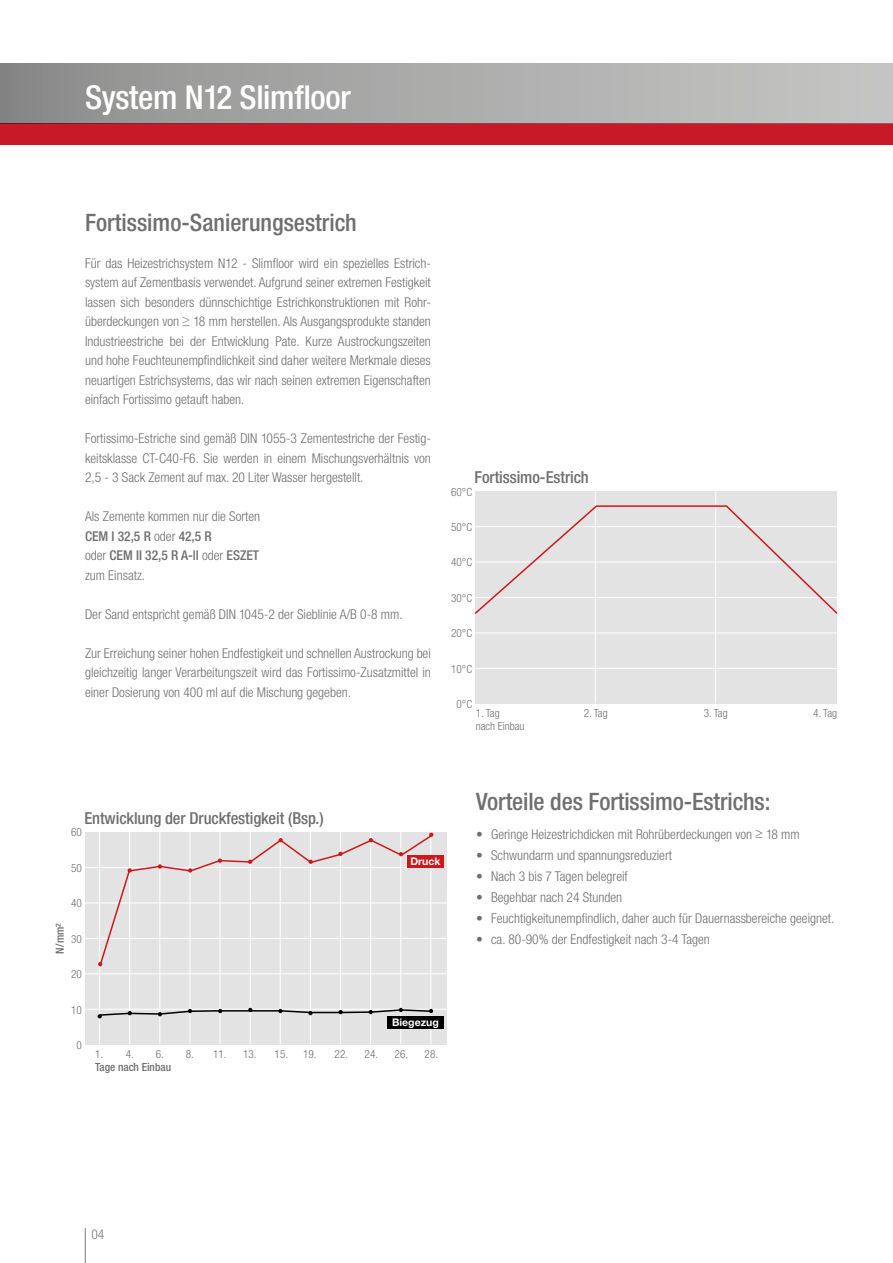
<style>
.page{position:relative;width:893px;height:1263px;background:#fff}
.page>*{position:absolute;margin:0;border:0;box-sizing:border-box;transform-origin:0 0}
.t1{font:500 condensed 33px "Helvetica Neue";letter-spacing:-.01em;color:#fff}
.t2{font:500 condensed 24px "Helvetica Neue";letter-spacing:-.005em;color:#706f6f}
.t3{font:500 condensed 16.5px "Helvetica Neue";letter-spacing:-.005em;color:#706f6f}
.t4{font:300 condensed 13.5px/19.5px "Helvetica Neue";color:#706f6f;text-align:justify}
.t5{font:300 condensed 13.5px "Helvetica Neue";color:#7c7b7b}
.t6{font:300 condensed 11.25px "Helvetica Neue";color:#706f6f}
.t7{font:500 condensed 11.25px "Helvetica Neue";color:#706f6f}
.t8{font:700 10.5px "Helvetica Neue";color:#fff}
.s1{font-family:"Times New Roman";font-weight:400;font-stretch:normal}
.s2{font-weight:500}
</style>
<div class="page">
<div style="left:85px;top:832px;width:361px;height:212px;background:#e3e3e3"></div>
<hr style="left:99px;top:832px;width:1px;height:212px;background:#fff">
<div style="left:0;top:123px;width:893px;height:22px;background:#c71927"></div>
<div style="left:0;top:64px;width:893px;height:59px;background:linear-gradient(to right,#8d8d8d,#c8c8c7)"></div>
<hr style="left:85px;top:1228px;width:1px;height:35px;background:#7c7b7b">
<div style="left:475px;top:491px;width:362px;height:212px;background:#e3e3e3"></div>
<hr style="left:595px;top:491px;width:1px;height:212px;background:#fff">
<hr style="left:475px;top:632px;width:404px;height:1px;background:#fff">
<hr style="left:475px;top:668px;width:404px;height:1px;background:#fff">
<hr style="left:715px;top:491px;width:1px;height:212px;background:#fff">
<svg style="left:474px;top:505px;width:364px;height:109px"></svg>
<hr style="left:84px;top:867px;width:374px;height:1px;background:#fff">
<hr style="left:129px;top:832px;width:1px;height:212px;background:#fff">
<hr style="left:83px;top:902px;width:375px;height:1px;background:#fff">
<hr style="left:84px;top:938px;width:374px;height:1px;background:#fff">
<hr style="left:82px;top:973px;width:376px;height:1px;background:#fff">
<hr style="left:83px;top:1009px;width:375px;height:1px;background:#fff">
<hr style="left:159px;top:832px;width:1px;height:212px;background:#fff">
<hr style="left:190px;top:832px;width:1px;height:212px;background:#fff">
<hr style="left:220px;top:832px;width:1px;height:212px;background:#fff">
<hr style="left:250px;top:832px;width:1px;height:212px;background:#fff">
<hr style="left:280px;top:832px;width:1px;height:212px;background:#fff">
<hr style="left:310px;top:832px;width:1px;height:212px;background:#fff">
<hr style="left:340px;top:832px;width:1px;height:212px;background:#fff">
<hr style="left:370px;top:832px;width:1px;height:212px;background:#fff">
<hr style="left:400px;top:832px;width:1px;height:212px;background:#fff">
<hr style="left:430px;top:832px;width:1px;height:212px;background:#fff">
<svg style="left:98px;top:833px;width:336px;height:135px"></svg>
<svg style="left:128px;top:868px;width:4px;height:5px"></svg>
<svg style="left:158px;top:864px;width:4px;height:4px"></svg>
<svg style="left:188px;top:868px;width:4px;height:5px"></svg>
<svg style="left:218px;top:858px;width:4px;height:5px"></svg>
<svg style="left:248px;top:860px;width:4px;height:4px"></svg>
<svg style="left:279px;top:838px;width:4px;height:4px"></svg>
<svg style="left:309px;top:860px;width:4px;height:4px"></svg>
<svg style="left:338px;top:852px;width:5px;height:4px"></svg>
<svg style="left:369px;top:838px;width:4px;height:4px"></svg>
<svg style="left:399px;top:852px;width:4px;height:4px"></svg>
<svg style="left:429px;top:832px;width:4px;height:5px"></svg>
<svg style="left:98px;top:1008px;width:336px;height:10px"></svg>
<div style="left:407px;top:855px;width:36px;height:13px;background:#cd171a"></div>
<div style="left:387px;top:1016px;width:56px;height:12px;background:#000"></div>
<h1 class="t1" style="left:85px;top:77px;width:267px">System N12 Slimfloor</h1>
<h2 class="t2" style="left:85px;top:209px;width:273px">Fortissimo-Sanierungsestrich</h2>
<p class="t4" style="left:85px;top:253px;width:347px">Für das Heizestrichsystem N12 - Slimfloor wird ein spezielles Estrich&shy;system auf Zementbasis verwendet. Aufgrund seiner extremen Festigkeit lassen sich besonders dünnschichtige Estrichkonstruktionen mit Rohr&shy;überdeckungen von <span class="s1">≥</span> 18 mm herstellen. Als Ausgangsprodukte standen Industrieestriche bei der Entwicklung Pate. Kurze Austrockungszeiten und hohe Feuchteunempfindlichkeit sind daher weitere Merkmale dieses neuartigen Estrichsystems, das wir nach seinen extremen Eigenschaften einfach Fortissimo getauft haben.</p>
<p class="t4" style="left:85px;top:429px;width:347px">Fortissimo-Estriche sind gemäß DIN 1055-3 Zementestriche der Festig&shy;keitsklasse CT-C40-F6. Sie werden in einem Mischungsverhältnis von 2,5 - 3 Sack Zement auf max. 20 Liter Wasser hergestellt.</p>
<p class="t4" style="left:85px;top:507px;width:177px;text-align:left">Als Zemente kommen nur die Sorten<br><span class="s2">CEM I 32,5 R</span> oder <span class="s2">42,5 R<br></span>oder <span class="s2">CEM II 32,5 R A-ll</span> oder <span class="s2">ESZET </span>zum Einsatz.</p>
<p class="t4" style="left:85px;top:604px;width:319px">Der Sand entspricht gemäß DIN 1045-2 der Sieblinie A/B 0-8 mm.</p>
<p class="t4" style="left:85px;top:643px;width:347px">Zur Erreichung seiner hohen Endfestigkeit und schnellen Austrockung bei gleichzeitig langer Verarbeitungszeit wird das Fortissimo-Zusatzmittel in einer Dosierung von 400 ml auf die Mischung gegeben.</p>
<p class="t3" style="left:474px;top:467px;width:116px">Fortissimo-Estrich</p>
<p class="t6" style="left:451px;top:485px;width:23px">60°C</p>
<p class="t6" style="left:451px;top:520px;width:23px">50°C</p>
<p class="t6" style="left:451px;top:556px;width:23px">40°C</p>
<p class="t6" style="left:451px;top:591px;width:23px">30°C</p>
<p class="t6" style="left:451px;top:627px;width:23px">20°C</p>
<p class="t6" style="left:451px;top:662px;width:23px">10°C</p>
<p class="t6" style="left:456px;top:698px;width:17px">0°C</p>
<p class="t6" style="left:476px;top:707px;width:25px">1. Tag</p>
<p class="t6" style="left:584px;top:707px;width:25px">2. Tag</p>
<p class="t6" style="left:704px;top:707px;width:25px">3. Tag</p>
<p class="t6" style="left:813px;top:707px;width:25px">4. Tag</p>
<p class="t6" style="left:476px;top:719px;width:50px">nach Einbau</p>
<p class="t3" style="left:84px;top:808px;width:241px">Entwicklung der Druckfestigkeit (Bsp.)</p>
<p class="t6" style="left:71px;top:826px;width:12px">60</p>
<p class="t6" style="left:71px;top:861px;width:12px">50</p>
<p class="t6" style="left:71px;top:897px;width:12px">40</p>
<p class="t6" style="left:71px;top:932px;width:12px">30</p>
<p class="t6" style="left:71px;top:968px;width:12px">20</p>
<p class="t6" style="left:71px;top:1003px;width:12px">10</p>
<p class="t6" style="left:77px;top:1038px;width:7px">0</p>
<p class="t8" style="left:410px;top:855px;width:32px">Druck</p>
<p class="t7" style="left:53px;top:954px;width:32px;rotate:-90deg">N/mm²</p>
<p class="t8" style="left:392px;top:1015px;width:48px">Biegezug</p>
<p class="t6" style="left:95px;top:1048px;width:40px">1. 4.</p>
<p class="t6" style="left:156px;top:1048px;width:40px">6. 8.</p>
<p class="t6" style="left:213px;top:1048px;width:45px">11. 13.</p>
<p class="t6" style="left:275px;top:1048px;width:43px">15. 19.</p>
<p class="t6" style="left:335px;top:1048px;width:45px">22. 24.</p>
<p class="t6" style="left:395px;top:1048px;width:45px">26. 28.</p>
<p class="t7" style="left:95px;top:1060px;width:77px">Tage nach Einbau</p>
<h2 class="t2" style="left:476px;top:787px;width:296px">Vorteile des Fortissimo-Estrichs:</h2>
<p class="t4" style="left:476px;top:825px;width:325px">• Geringe Heizestrichdicken mit Rohrüberdeckungen von ≥ 18 mm</p>
<p class="t4" style="left:476px;top:846px;width:197px">• Schwundarm und spannungsreduziert</p>
<p class="t4" style="left:476px;top:867px;width:153px">• Nach 3 bis 7 Tagen belegreif</p>
<p class="t4" style="left:476px;top:888px;width:147px">• Begehbar nach 24 Stunden</p>
<p class="t4" style="left:476px;top:909px;width:360px">• Feuchtigkeitunempfindlich, daher auch für Dauernassbereiche geeignet.</p>
<p class="t4" style="left:476px;top:930px;width:235px">• ca. 80-90% der Endfestigkeit nach 3-4 Tagen</p>
<p class="t5" style="left:91px;top:1226px;width:14px">04</p>
</div>
